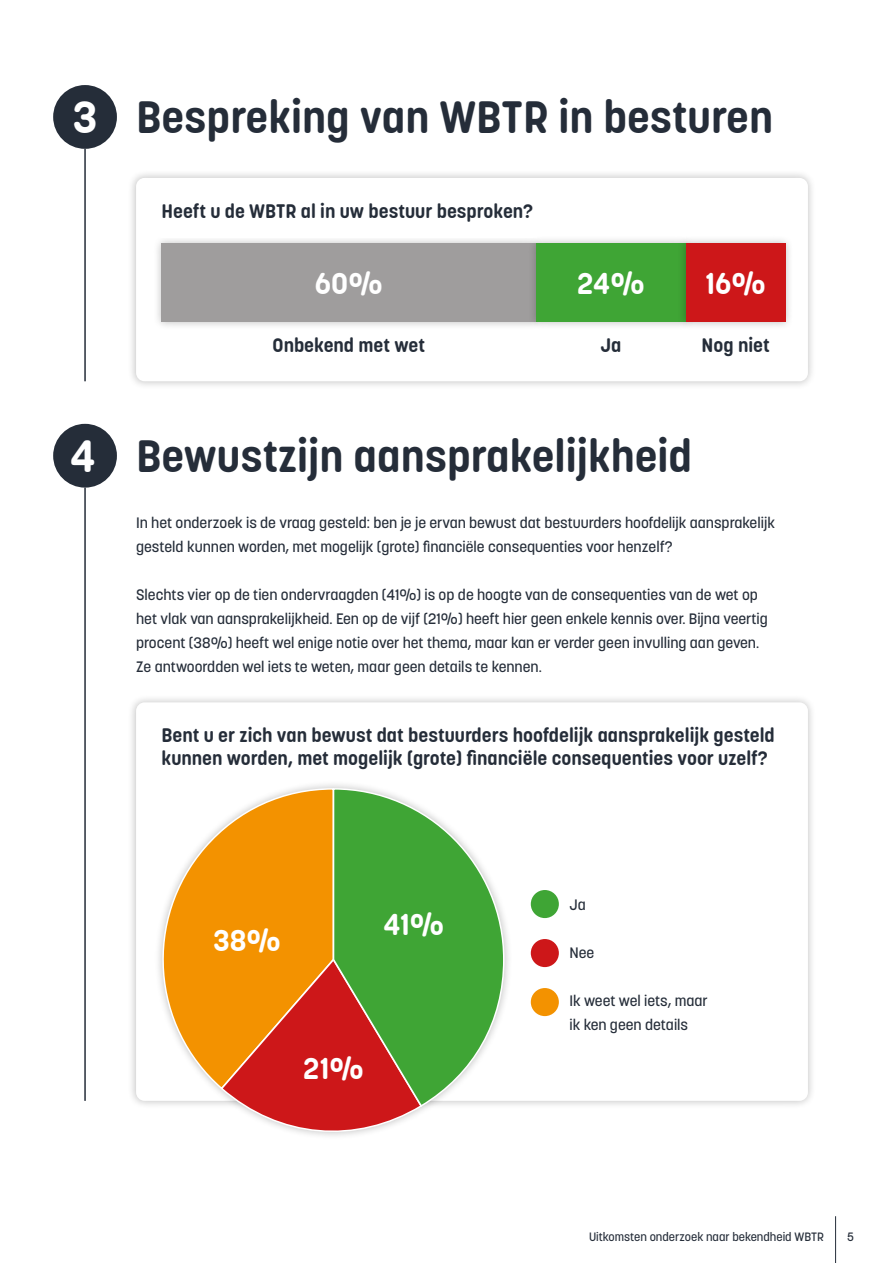
<style>
.page{position:relative;width:893px;height:1263px;background:#fff}
.page>*{position:absolute;margin:0;border:0;box-sizing:border-box;transform-origin:0 0}
.t1{font:700 45px "Korolev Rounded";color:#252d39}
.t2{font:700 30px "Korolev Rounded";color:#fff}
.t3{font:700 19.5px/22.5px "Korolev Rounded";color:#252d39}
.t4{font:500 15px/24px "Korolev";color:#252d39}
.t5{font:500 12px "Korolev";color:#252d39}
.s1{color:#fff}
</style>
<div class="page">
<div style="left:128px;top:170px;width:689px;height:219px;background:#000;opacity:.25"></div>
<div style="left:136px;top:178px;width:672px;height:203px;background:#fff;border-radius:9px"></div>
<div style="left:154px;top:235px;width:390px;height:95px;background:#000;opacity:.25"></div>
<div style="left:162px;top:243px;width:366px;height:78px;background:#9f9d9d"></div>
<div style="left:162px;top:203px;width:477px;height:34px;background:#fff"></div>
<div style="left:53px;top:85px;width:64px;height:64px;background:#252d39;border-radius:50%"></div>
<hr style="left:84px;top:149px;width:2px;height:232px;background:#252d39">
<div style="left:128px;top:695px;width:689px;height:414px;background:#000;opacity:.25"></div>
<div style="left:136px;top:702px;width:672px;height:399px;background:#fff;border-radius:9px"></div>
<div style="left:53px;top:424px;width:64px;height:64px;background:#252d39;border-radius:50%"></div>
<hr style="left:84px;top:488px;width:2px;height:613px;background:#252d39">
<div style="left:531px;top:890px;width:28px;height:28px;background:#3fa535;border-radius:50%"></div>
<div style="left:531px;top:939px;width:28px;height:28px;background:#cd1719;border-radius:50%"></div>
<div style="left:531px;top:988px;width:28px;height:28px;background:#f39200;border-radius:50%"></div>
<div style="left:154px;top:780px;width:359px;height:360px;background:#fff"></div>
<svg style="left:158px;top:787px;width:173px;height:303px"></svg>
<svg style="left:220px;top:958px;width:203px;height:178px;background:#e16636"></svg>
<svg style="left:331px;top:787px;width:174px;height:321px"></svg>
<div style="left:528px;top:235px;width:167px;height:95px;background:#000;opacity:.25"></div>
<div style="left:536px;top:243px;width:150px;height:78px;background:#3fa535"></div>
<div style="left:678px;top:235px;width:115px;height:95px;background:#000;opacity:.25"></div>
<div style="left:686px;top:243px;width:100px;height:78px;background:#cd1719"></div>
<hr style="left:835px;top:1216px;width:1px;height:47px;background:#252d39">
<h1 class="t1" style="left:73px;top:90px;width:702px"><span class="s1">3</span> Bespreking van WBTR in besturen</h1>
<h3 class="t3" style="left:162px;top:200px;width:373px">Heeft u de WBTR al in uw bestuur besproken?</h3>
<h2 class="t2" style="left:315px;top:265px;width:69px">60%</h2>
<h2 class="t2" style="left:577px;top:265px;width:69px">24%</h2>
<h2 class="t2" style="left:705px;top:265px;width:62px">16%</h2>
<h3 class="t3" style="left:273px;top:334px;width:154px">Onbekend met wet</h3>
<h3 class="t3" style="left:702px;top:334px;width:70px">Nog niet</h3>
<h3 class="t3" style="left:600px;top:334px;width:22px">Ja</h3>
<h1 class="t1" style="left:70px;top:429px;width:624px"><span class="s1">4</span> Bewustzijn aansprakelijkheid</h1>
<p class="t4" style="left:136px;top:511px;width:640px">In het onderzoek is de vraag gesteld: ben je je ervan bewust dat bestuurders hoofdelijk aansprakelijk gesteld kunnen worden, met mogelijk (grote) financiële consequenties voor henzelf?</p>
<p class="t4" style="left:136px;top:583px;width:633px">Slechts vier op de tien ondervraagden (41%) is op de hoogte van de consequenties van de wet op het vlak van aansprakelijkheid. Een op de vijf (21%) heeft hier geen enkele kennis over. Bijna veertig procent (38%) heeft wel enige notie over het thema, maar kan er verder geen invulling aan geven.<br>Ze antwoordden wel iets te weten, maar geen details te kennen.</p>
<h3 class="t3" style="left:162px;top:725px;width:615px">Bent u er zich van bewust dat bestuurders hoofdelijk aansprakelijk gesteld kunnen worden, met mogelijk (grote) financiële consequenties voor uzelf?</h3>
<h2 class="t2" style="left:213px;top:923px;width:69px">38%</h2>
<h2 class="t2" style="left:383px;top:907px;width:62px">41%</h2>
<h2 class="t2" style="left:303px;top:1051px;width:62px">21%</h2>
<p class="t4" style="left:569px;top:893px;width:18px">Ja</p>
<p class="t4" style="left:569px;top:941px;width:26px">Nee</p>
<p class="t4" style="left:569px;top:989px;width:140px">Ik weet wel iets, maar ik ken geen details</p>
<p class="t5" style="left:589px;top:1229px;width:236px">Uitkomsten onderzoek naar bekendheid WBTR</p>
<p class="t5" style="left:847px;top:1229px;width:8px">5</p>
</div>
